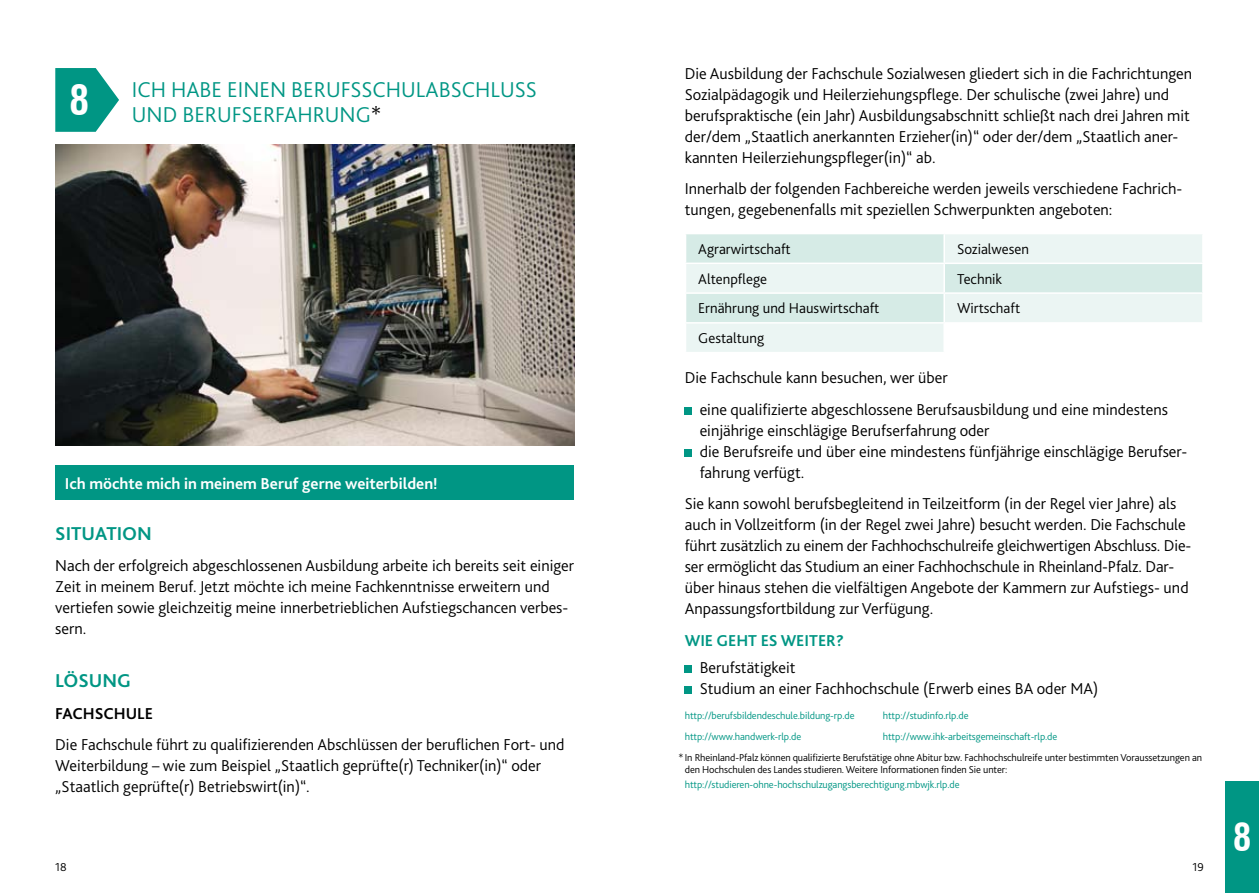
<style>
.page{position:relative;width:1259px;height:893px;background:#fff}
.page>*{position:absolute;margin:0;border:0;box-sizing:border-box;transform-origin:0 0}
.t1{font:700 condensed 40.5px "Swiss 721 BT";color:#fff}
.t2{font:700 condensed 37.5px "Swiss 721 BT";color:#fff}
.t3{font:300 22.5px/25.5px "Bliss 2";color:#009684}
.t4{font:700 19.5px "Bliss 2";color:#009684}
.t5{font:300 16.5px/21px "Bliss 2";color:#000}
.t6{font:700 16.5px "Bliss 2";color:#fff}
.t7{font:700 16.5px "Bliss 2";color:#009684}
.t8{font:700 16.5px "Bliss 2";color:#000}
.t9{font:300 15px "Bliss 2";color:#000}
.t10{font:300 12px "Bliss 2";color:#000}
.t11{font:300 10.5px "Bliss 2";letter-spacing:-.01em;color:#009684}
.t12{font:300 10.5px/12px "Bliss 2";letter-spacing:-.01em;color:#000}
.s1{color:#000}
</style>
<div class="page">
<div style="left:685px;top:408px;width:7px;height:7px;background:#009684"></div>
<div style="left:685px;top:450px;width:7px;height:7px;background:#009684"></div>
<div style="left:685px;top:666px;width:7px;height:7px;background:#009684"></div>
<div style="left:685px;top:687px;width:7px;height:7px;background:#009684"></div>
<img style="left:55px;top:145px;width:519px;height:300px">
<div style="left:55px;top:466px;width:519px;height:34px;background:#009684"></div>
<svg style="left:55px;top:68px;width:64px;height:64px"></svg>
<div style="left:1225px;top:781px;width:34px;height:112px;background:#009684"></div>
<svg style="left:686px;top:234px;width:516px;height:118px;background:#e5f2ef"></svg>
<hr style="left:943px;top:234px;width:2px;height:29px;background:#fff">
<hr style="left:685px;top:263px;width:259px;height:1px;background:#fff">
<hr style="left:944px;top:263px;width:259px;height:1px;background:#fff">
<hr style="left:943px;top:264px;width:2px;height:28px;background:#fff">
<hr style="left:685px;top:292px;width:259px;height:2px;background:#fff">
<hr style="left:944px;top:292px;width:259px;height:2px;background:#fff">
<hr style="left:943px;top:294px;width:2px;height:28px;background:#fff">
<hr style="left:685px;top:322px;width:259px;height:2px;background:#fff">
<hr style="left:944px;top:322px;width:259px;height:2px;background:#fff">
<hr style="left:943px;top:324px;width:2px;height:28px;background:#fff">
<h1 class="t1" style="left:69px;top:76px;width:22px">8</h1>
<h3 class="t3" style="left:132px;top:76px;width:406px">Ich habe einen Berufsschulabschluss und Berufserfahrung<span class="s1">*</span></h3>
<p class="t6" style="left:65px;top:473px;width:374px">I ch möchte mich in meinem Beruf gerne weiterbilden!</p>
<p class="t4" style="left:55px;top:521px;width:98px">Situation</p>
<p class="t5" style="left:55px;top:555px;width:520px">N ach der erfolgreich abgeschlossenen Ausbildung arbeite ich bereits seit einiger Zeit in meinem Beruf. Jetzt möchte ich meine Fachkenntnisse erweitern und vertiefen sowie gleichzeitig meine innerbetrieblichen Aufstiegschancen verbes&shy;sern.</p>
<p class="t4" style="left:55px;top:669px;width:77px">Lösung</p>
<p class="t8" style="left:55px;top:703px;width:99px">Fachschule</p>
<p class="t5" style="left:55px;top:734px;width:511px">Die Fachschule führt zu qualifizierenden Abschlüssen der beruflichen Fort- und<br>Weiterbildung – wie zum Beispiel „Staatlich geprüfte(r) Techniker(in)“ oder „Staatlich geprüfte(r) Betriebswirt(in)“.</p>
<p class="t5" style="left:685px;top:62px;width:509px">Die Ausbildung der Fachschule Sozialwesen gliedert sich in die Fachrichtungen Sozialpädagogik und H eilerziehungspflege. Der schulische (zwei Jahre) und berufspraktische (ein Jahr) Ausbildungsabschnitt schließt nach drei Jahren mit der/dem „Staatlich anerkannten Erzieher(in)“ oder der/dem „Staatlich aner&shy;kannten Heilerziehungspfleger(in)“ ab.</p>
<p class="t5" style="left:685px;top:178px;width:499px">I nnerhalb der folgenden Fachbereiche werden jeweils verschiedene Fachrich&shy;tungen, gegebenenfalls mit speziellen Schwerpunkten angeboten:</p>
<p class="t9" style="left:698px;top:240px;width:94px">Agrarwirtschaft</p>
<p class="t9" style="left:957px;top:240px;width:74px">Sozialwesen</p>
<p class="t9" style="left:698px;top:269px;width:70px">Altenpflege</p>
<p class="t9" style="left:957px;top:269px;width:47px">Technik</p>
<p class="t9" style="left:698px;top:299px;width:183px">Ernährung und H auswirtschaft</p>
<p class="t9" style="left:957px;top:299px;width:65px">Wirtschaft</p>
<p class="t9" style="left:698px;top:329px;width:67px">Gestaltung</p>
<p class="t5" style="left:699px;top:362px;width:470px;line-height:31.5px;text-indent:-15px">Die Fachschule kann besuchen, wer über<br>eine qualifizierte abgeschlossene Berufsausbildung und eine mindestens</p>
<p class="t5" style="left:699px;top:419px;width:489px">einjährige einschlägige Berufserfahrung oder<br>die Berufsreife und über eine mindestens fünfjährige einschlägige Berufser&shy;fahrung verfügt.</p>
<p class="t5" style="left:685px;top:493px;width:508px">Sie kann sowohl berufsbegleitend in Teilzeitform (in der Regel vier Jahre) als auch in Vollzeitform (in der Regel zwei Jahre) besucht werden. Die Fachschule führt zusätzlich zu einem der Fachhochschulreife gleichwertigen Abschluss. Die&shy;ser ermöglicht das Studium an einer Fachhochschule in Rheinland-Pfalz. Dar&shy;über hinaus stehen die vielfältigen Angebote der Kammern zur Aufstiegs- und Anpassungsfortbildung zur Verfügung.</p>
<p class="t7" style="left:685px;top:630px;width:161px">wie geht es weiter?</p>
<p class="t5" style="left:699px;top:656px;width:400px">Berufstätigkeit<br>Studium an einer Fachhochschule (Erwerb eines BA oder MA)</p>
<p class="t11" style="left:685px;top:709px;width:171px">http://berufsbildendeschule.bildung-rp.de</p>
<p class="t11" style="left:883px;top:709px;width:87px">http://studinfo.rlp.de</p>
<p class="t11" style="left:685px;top:730px;width:118px">http://www.handwerk-rlp.de</p>
<p class="t11" style="left:883px;top:730px;width:176px">http://www.ihk-arbeitsgemeinschaft-rlp.de</p>
<p class="t12" style="left:685px;top:751px;width:519px;text-indent:-6px">*I n Rheinland-Pfalz können qualifizierte Berufstätige ohne Abitur bzw. Fachhochschulreife unter bestimmten Voraussetzungen an den Hochschulen des Landes studieren. Weitere I nformationen finden Sie unter:</p>
<p class="t11" style="left:685px;top:778px;width:276px">http://studieren-ohne-hochschulzugangsberechtigung.mbwjk.rlp.de</p>
<p class="t10" style="left:55px;top:860px;width:13px">18</p>
<p class="t10" style="left:1192px;top:860px;width:13px">19</p>
<h2 class="t2" style="left:1232px;top:815px;width:20px">8</h2>
</div>
